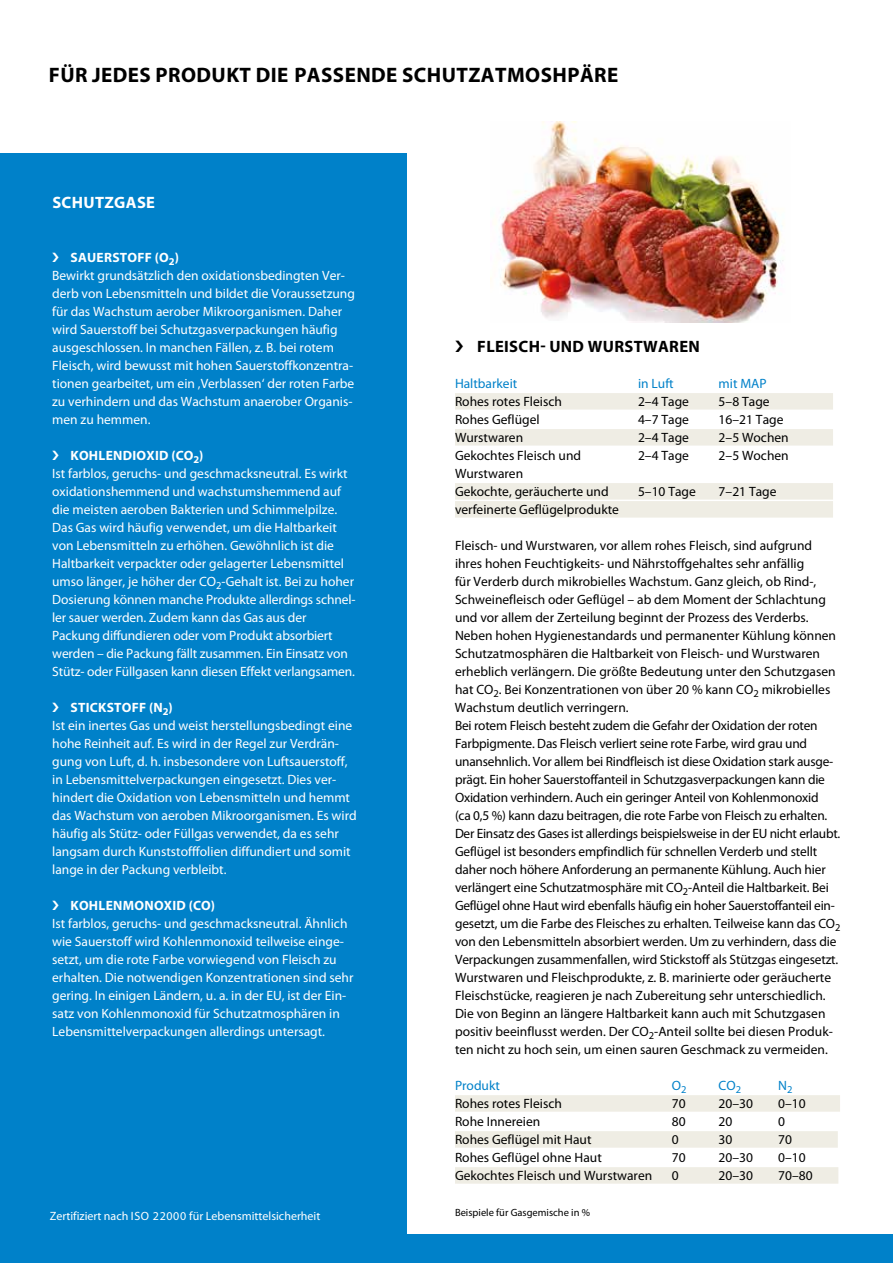
<style>
.page{position:relative;width:893px;height:1263px;background:#fff}
.page>*{position:absolute;margin:0;border:0;box-sizing:border-box;transform-origin:0 0}
.t1{font:700 21px "Myriad Pro";letter-spacing:.02em;color:#000}
.t2{font:700 16.5px "Myriad Pro";letter-spacing:.02em;color:#000}
.t3{font:700 16.5px "Myriad Pro";letter-spacing:.02em;color:#fff}
.t4{font:13.5px/18px "Myriad Pro";color:#000}
.t5{font:13.5px/18px "Myriad Pro";color:#fff}
.t6{font:13.5px "Myriad Pro";color:#0081c9}
.t7{font:700 13.5px "Myriad Pro";letter-spacing:.02em;color:#fff}
.t8{font:12px "Myriad Pro";color:#fff}
.t9{font:10.5px "Myriad Pro";color:#000}
.s1{font-weight:700}
</style>
<div class="page">
<div style="left:0;top:1234px;width:893px;height:29px;background:#0081c9"></div>
<div style="left:0;top:153px;width:406px;height:1110px;background:#0081c9"></div>
<img style="left:491px;top:122px;width:292px;height:200px">
<div style="left:455px;top:1095px;width:385px;height:17px;background:#efede4"></div>
<div style="left:455px;top:1131px;width:383px;height:17px;background:#efede4"></div>
<div style="left:455px;top:1167px;width:383px;height:17px;background:#efede4"></div>
<div style="left:455px;top:393px;width:378px;height:17px;background:#efede4"></div>
<div style="left:455px;top:429px;width:378px;height:17px;background:#efede4"></div>
<div style="left:455px;top:483px;width:378px;height:17px;background:#efede4"></div>
<div style="left:455px;top:501px;width:378px;height:17px;background:#efede4"></div>
<h1 class="t1" style="left:49px;top:61px;width:571px">FÜR JEDES PRODUKT DIE PASSENDE SCHUTZATMOSHPÄRE</h1>
<p class="t3" style="left:52px;top:191px;width:104px">SCHUTZGASE</p>
<p class="t5" style="left:52px;top:248px;width:304px;text-indent:18px"><span class="s1">SAUERSTOFF (O</span><sub>2</sub><span class="s1">)<br></span>Bewirkt grundsätzlich den oxidationsbedingten Ver&shy;derb von Lebensmitteln und bildet die Voraussetzung für das Wachstum aerober Mikroorganismen. Daher wird Sauerstoff bei Schutzgasverpackungen häufig ausgeschlossen. In manchen Fällen, z. B. bei rotem Fleisch, wird bewusst mit hohen Sauerstoffkonzentra&shy;tionen gearbeitet, um ein ‚Verblassen‘ der roten Farbe zu verhindern und das Wachstum anaerober Organis&shy;men zu hemmen.</p>
<p class="t5" style="left:52px;top:446px;width:305px;text-indent:18px"><span class="s1">KOHLENDIOXID (CO</span><sub>2</sub><span class="s1">)<br></span>Ist farblos, geruchs- und geschmacksneutral. Es wirkt oxidationshemmend und wachstumshemmend auf die meisten aeroben Bakterien und Schimmelpilze.<br>Das Gas wird häufig verwendet, um die Haltbarkeit von Lebensmitteln zu erhöhen. Gewöhnlich ist die Haltbarkeit verpackter oder gelagerter Lebensmittel umso länger, je höher der CO<sub>2</sub>-Gehalt ist. Bei zu hoher Dosierung können manche Produkte allerdings schnel&shy;ler sauer werden. Zudem kann das Gas aus der Packung diffundieren oder vom Produkt absorbiert werden – die Packung fällt zusammen. Ein Einsatz von Stütz- oder Füllgasen kann diesen Effekt verlangsamen.</p>
<p class="t5" style="left:52px;top:698px;width:306px;text-indent:18px"><span class="s1">STICKSTOFF (N</span><sub>2</sub><span class="s1">)<br></span>Ist ein inertes Gas und weist herstellungsbedingt eine hohe Reinheit auf. Es wird in der Regel zur Verdrän&shy;gung von Luft, d. h. insbesondere von Luftsauerstoff, in Lebensmittelverpackungen eingesetzt. Dies ver&shy;hindert die Oxidation von Lebensmitteln und hemmt das Wachstum von aeroben Mikroorganismen. Es wird häufig als Stütz- oder Füllgas verwendet, da es sehr langsam durch Kunststofffolien diffundiert und somit lange in der Packung verbleibt.</p>
<p class="t7" style="left:70px;top:896px;width:146px">KOHLENMONOXID (CO)</p>
<p class="t5" style="left:52px;top:914px;width:303px">Ist farblos, geruchs- und geschmacksneutral. Ähnlich wie Sauerstoff wird Kohlenmonoxid teilweise einge&shy;setzt, um die rote Farbe vorwiegend von Fleisch zu erhalten. Die notwendigen Konzentrationen sind sehr gering. In einigen Ländern, u. a. in der EU, ist der Ein&shy;satz von Kohlenmonoxid für Schutzatmosphären in Lebensmittelverpackungen allerdings untersagt.</p>
<p class="t8" style="left:50px;top:1208px;width:272px">Zertifiziert nach ISO 22000 für Lebensmittelsicherheit</p>
<p class="t2" style="left:477px;top:335px;width:224px">FLEISCH- UND WURSTWAREN</p>
<p class="t6" style="left:455px;top:375px;width:64px">Haltbarkeit</p>
<p class="t6" style="left:638px;top:375px;width:37px">in Luft</p>
<p class="t6" style="left:719px;top:375px;width:50px">mit MAP</p>
<p class="t4" style="left:455px;top:392px;width:108px">Rohes rotes Fleisch</p>
<p class="t4" style="left:638px;top:392px;width:52px">2–4 Tage</p>
<p class="t4" style="left:719px;top:392px;width:52px">5–8 Tage</p>
<p class="t4" style="left:455px;top:410px;width:86px">Rohes Geflügel</p>
<p class="t4" style="left:638px;top:410px;width:52px">4–7 Tage</p>
<p class="t4" style="left:719px;top:410px;width:66px">16–21 Tage</p>
<p class="t4" style="left:455px;top:428px;width:70px">Wurstwaren</p>
<p class="t4" style="left:638px;top:428px;width:52px">2–4 Tage</p>
<p class="t4" style="left:719px;top:428px;width:72px">2–5 Wochen</p>
<p class="t4" style="left:455px;top:446px;width:128px">Gekochtes Fleisch und</p>
<p class="t4" style="left:638px;top:446px;width:52px">2–4 Tage</p>
<p class="t4" style="left:719px;top:446px;width:72px">2–5 Wochen</p>
<p class="t4" style="left:455px;top:464px;width:155px">Wurstwaren<br>Gekochte, geräucherte und</p>
<p class="t4" style="left:638px;top:482px;width:59px">5–10 Tage</p>
<p class="t4" style="left:719px;top:482px;width:59px">7–21 Tage</p>
<p class="t4" style="left:455px;top:500px;width:165px">verfeinerte Geflügelprodukte</p>
<p class="t4" style="left:455px;top:536px;width:387px">Fleisch- und Wurstwaren, vor allem rohes Fleisch, sind aufgrund ihres hohen Feuchtigkeits- und Nährstoffgehaltes sehr anfällig<br>für Verderb durch mikrobielles Wachstum. Ganz gleich, ob Rind-, Schweinefleisch oder Geflügel – ab dem Moment der Schlachtung und vor allem der Zerteilung beginnt der Prozess des Verderbs.<br>Neben hohen Hygienestandards und permanenter Kühlung können Schutzatmosphären die Haltbarkeit von Fleisch- und Wurstwaren erheblich verlängern. Die größte Bedeutung unter den Schutzgasen hat CO<sub>2</sub>. Bei Konzentrationen von über 20 % kann CO<sub>2</sub> mikrobielles Wachstum deutlich verringern.<br>Bei rotem Fleisch besteht zudem die Gefahr der Oxidation der roten Farbpigmente. Das Fleisch verliert seine rote Farbe, wird grau und unansehnlich. Vor allem bei Rindfleisch ist diese Oxidation stark ausge&shy;prägt. Ein hoher Sauerstoffanteil in Schutzgasverpackungen kann die Oxidation verhindern. Auch ein geringer Anteil von Kohlenmonoxid<br>(ca 0,5 %) kann dazu beitragen, die rote Farbe von Fleisch zu erhalten.<br>Der Einsatz des Gases ist allerdings beispielsweise in der EU nicht erlaubt.<br>Geflügel ist besonders empfindlich für schnellen Verderb und stellt daher noch höhere Anforderung an permanente Kühlung. Auch hier verlängert eine Schutzatmosphäre mit CO<sub>2</sub>-Anteil die Haltbarkeit. Bei Geflügel ohne Haut wird ebenfalls häufig ein hoher Sauerstoffanteil ein&shy;gesetzt, um die Farbe des Fleisches zu erhalten. Teilweise kann das CO<sub>2 </sub>von den Lebensmitteln absorbiert werden. Um zu verhindern, dass die Verpackungen zusammenfallen, wird Stickstoff als Stützgas eingesetzt.<br>Wurstwaren und Fleischprodukte, z. B. marinierte oder geräucherte Fleischstücke, reagieren je nach Zubereitung sehr unterschiedlich.<br>Die von Beginn an längere Haltbarkeit kann auch mit Schutzgasen positiv beeinflusst werden. Der CO<sub>2</sub>-Anteil sollte bei diesen Produk&shy;ten nicht zu hoch sein, um einen sauren Geschmack zu vermeiden.</p>
<p class="t6" style="left:455px;top:1077px;width:46px">Produkt</p>
<p class="t6" style="left:672px;top:1077px;width:16px">O<sub>2</sub></p>
<p class="t6" style="left:719px;top:1077px;width:24px">CO<sub>2</sub></p>
<p class="t6" style="left:778px;top:1077px;width:16px">N<sub>2</sub></p>
<p class="t4" style="left:455px;top:1094px;width:108px">Rohes rotes Fleisch</p>
<p class="t4" style="left:672px;top:1094px;width:15px">70</p>
<p class="t4" style="left:719px;top:1094px;width:36px">20–30</p>
<p class="t4" style="left:778px;top:1094px;width:29px">0–10</p>
<p class="t4" style="left:455px;top:1112px;width:87px">Rohe Innereien</p>
<p class="t4" style="left:672px;top:1112px;width:15px">80</p>
<p class="t4" style="left:719px;top:1112px;width:15px">20</p>
<p class="t4" style="left:778px;top:1112px;width:8px">0</p>
<p class="t4" style="left:455px;top:1130px;width:138px">Rohes Geflügel mit Haut</p>
<p class="t4" style="left:672px;top:1130px;width:8px">0</p>
<p class="t4" style="left:719px;top:1130px;width:15px">30</p>
<p class="t4" style="left:778px;top:1130px;width:15px">70</p>
<p class="t4" style="left:455px;top:1148px;width:148px">Rohes Geflügel ohne Haut</p>
<p class="t4" style="left:672px;top:1148px;width:15px">70</p>
<p class="t4" style="left:719px;top:1148px;width:36px">20–30</p>
<p class="t4" style="left:778px;top:1148px;width:29px">0–10</p>
<p class="t4" style="left:455px;top:1166px;width:199px">Gekochtes Fleisch und Wurstwaren</p>
<p class="t4" style="left:672px;top:1166px;width:8px">0</p>
<p class="t4" style="left:719px;top:1166px;width:36px">20–30</p>
<p class="t4" style="left:778px;top:1166px;width:36px">70–80</p>
<p class="t9" style="left:455px;top:1206px;width:137px">Beispiele für Gasgemische in %</p>
</div>
